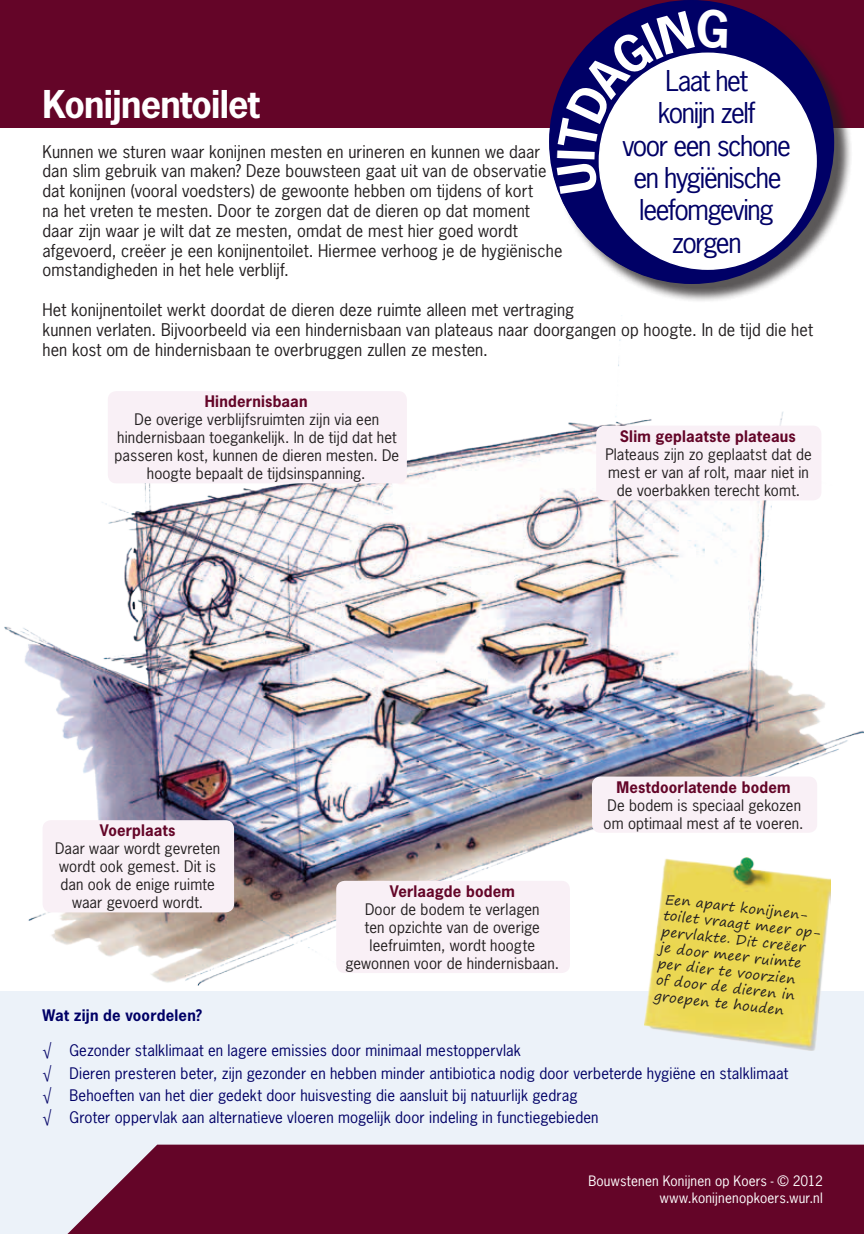
<style>
.page{position:relative;width:864px;height:1234px;background:#fff}
.page>*{position:absolute;margin:0;border:0;box-sizing:border-box;transform-origin:0 0}
.Hoofdstuk{font:700 36px "News Gothic Std";letter-spacing:-.02em;color:#fff}
.uitdaging{font:27px/32.4px "News Gothic Std";letter-spacing:-.05em;color:#006;text-align:center}
.t1{font:16.5px/19.8px "News Gothic Std";letter-spacing:.005em;color:#231f20}
.kader{font:15px/18px "News Gothic Std";letter-spacing:.01em;color:#231f20;text-align:center}
.Bulleted{font:15px "News Gothic Std";letter-spacing:.01em;color:#006}
.Tussenkop{font:700 15px "News Gothic Std";letter-spacing:.015em;color:#640528}
.Tussenkop_italic{font:700 15px "News Gothic Std";letter-spacing:.015em;color:#006}
.kader-2{font:700 15px "News Gothic Std";letter-spacing:.015em;color:#640528}
.Geeltje{font:13.5px/16.2px "Segoe Print";color:#231f20}
.t2{font:13.5px "News Gothic Std";letter-spacing:.015em;color:#fff}
</style>
<div class="page">
<div style="left:0;top:991px;width:863px;height:242px;background:#ecf2f9"></div>
<div style="left:68px;top:1144px;width:795px;height:89px;background:#640528"></div>
<img style="left:4px;top:315px;width:859px;height:669px">
<div style="left:43px;top:820px;width:191px;height:92px;background:#f9f0f6;border-radius:9px"></div>
<div style="left:596px;top:425px;width:225px;height:75px;background:#f9f0f6;border-radius:9px"></div>
<div style="left:591px;top:776px;width:225px;height:56px;background:#f9f0f6;border-radius:9px"></div>
<div style="left:108px;top:391px;width:298px;height:92px;background:#f9f0f6;border-radius:9px"></div>
<div style="left:336px;top:880px;width:233px;height:92px;background:#f9f0f6;border-radius:9px"></div>
<img style="left:643px;top:857px;width:187px;height:193px">
<div style="left:0;top:0;width:863px;height:128px;background:#640528"></div>
<div style="left:551px;top:3px;width:301px;height:299px;background:#231f20;opacity:.75"></div>
<svg style="left:549px;top:0;width:280px;height:283px"></svg>
<div style="left:599px;top:53px;width:216px;height:216px;background:#fff;border-radius:50%"></div>
<svg style="left:556px;top:9px;width:171px;height:185px"></svg>
<p class="uitdaging" style="left:622px;top:64px;width:170px">Laat het<br>konijn zelf<br>voor een schone en hygiënische leefomgeving zorgen</p>
<p class="Hoofdstuk" style="left:43px;top:81px;width:219px">Konijnentoilet</p>
<p class="t1" style="left:43px;top:141px;width:521px">Kunnen we sturen waar konijnen mesten en urineren en kunnen we daar dan slim gebruik van maken? Deze bouwsteen gaat uit van de observatie dat konijnen (vooral voedsters) de gewoonte hebben om tijdens of kort<br>na het vreten te mesten. Door te zorgen dat de dieren op dat moment daar zijn waar je wilt dat ze mesten, omdat de mest hier goed wordt afgevoerd, creëer je een konijnentoilet. Hiermee verhoog je de hygiënische omstandigheden in het hele verblijf.</p>
<p class="t1" style="left:43px;top:300px;width:771px">Het konijnentoilet werkt doordat de dieren deze ruimte alleen met vertraging<br>kunnen verlaten. Bijvoorbeeld via een hindernisbaan van plateaus naar doorgangen op hoogte. In de tijd die het hen kost om de hindernisbaan te overbruggen zullen ze mesten.</p>
<p class="kader-2" style="left:205px;top:391px;width:104px">Hindernisbaan</p>
<p class="kader" style="left:115px;top:410px;width:286px">De overige verblijfsruimten zijn via een hindernisbaan toegankelijk. In de tijd dat het passeren kost, kunnen de dieren mesten. De hoogte bepaalt de tijdsinspanning.</p>
<p class="Tussenkop" style="left:619px;top:426px;width:177px">Slim geplaatste plateaus</p>
<p class="kader" style="left:605px;top:444px;width:208px">Plateaus zijn zo geplaatst dat de mest er van af rolt, maar niet in de voerbakken terecht komt.</p>
<p class="Tussenkop" style="left:616px;top:776px;width:175px">Mestdoorlatende bodem</p>
<p class="kader" style="left:603px;top:795px;width:201px;text-align:left">De bodem is speciaal gekozen om optimaal mest af te voeren.</p>
<p class="Tussenkop" style="left:100px;top:820px;width:77px">Voerplaats</p>
<p class="kader" style="left:55px;top:839px;width:166px">Daar waar wordt gevreten wordt ook gemest. Dit is dan ook de enige ruimte waar gevoerd wordt.</p>
<p class="Tussenkop" style="left:389px;top:880px;width:126px">Verlaagde bodem</p>
<p class="kader" style="left:345px;top:899px;width:215px">Door de bodem te verlagen<br>ten opzichte van de overige leefruimten, wordt hoogte gewonnen voor de hindernisbaan.</p>
<p class="Geeltje" style="left:665px;top:890px;width:160px;rotate:6deg">Een apart konijnen&shy;toilet vraagt meer op&shy;pervlakte. Dit creëer je door meer ruimte per dier te voorzien<br>of door de dieren in groepen te houden</p>
<p class="Tussenkop_italic" style="left:43px;top:1005px;width:161px">Wat zijn de voordelen?</p>
<p class="Bulleted" style="left:43px;top:1040px;width:480px">√ Gezonder stalklimaat en lagere emissies door minimaal mestoppervlak</p>
<p class="Bulleted" style="left:43px;top:1062px;width:747px">√ Dieren presteren beter, zijn gezonder en hebben minder antibiotica nodig door verbeterde hygiëne en stalklimaat</p>
<p class="Bulleted" style="left:43px;top:1085px;width:536px">√ Behoeften van het dier gedekt door huisvesting die aansluit bij natuurlijk gedrag</p>
<p class="Bulleted" style="left:43px;top:1107px;width:557px">√ Groter oppervlak aan alternatieve vloeren mogelijk door indeling in functiegebieden</p>
<p class="t2" style="left:588px;top:1172px;width:236px">Bouwstenen Konijnen op Koers - © 2012</p>
<p class="t2" style="left:659px;top:1188px;width:164px">www.konijnenopkoers.wur.nl</p>
</div>
